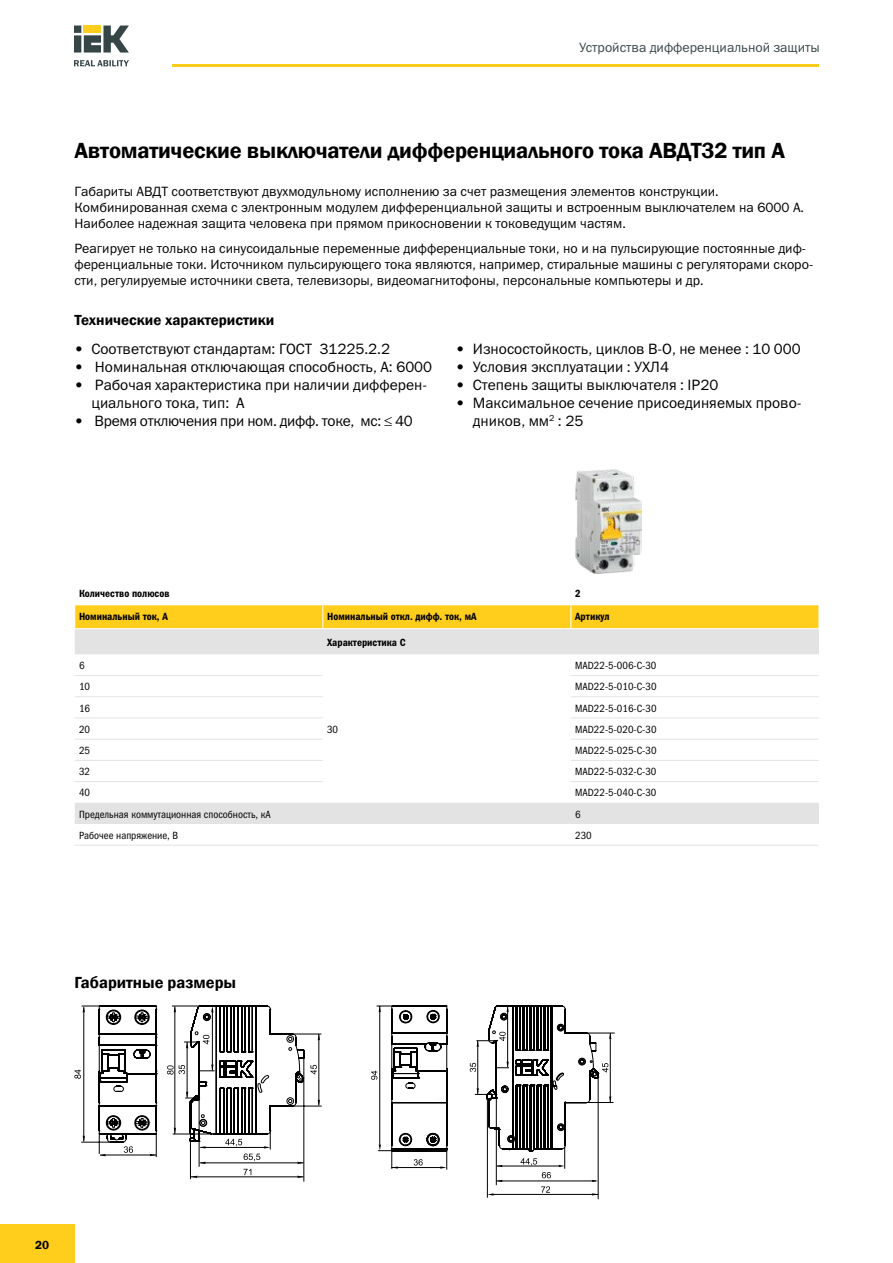
<style>
.page{position:relative;width:893px;height:1263px;background:#fff}
.page>*{position:absolute;margin:0;border:0;box-sizing:border-box;transform-origin:0 0}
.t1{font:600 22.5px "Franklin Gothic";letter-spacing:-.01em;color:#000}
.t2{font:600 16.5px "Franklin Gothic";color:#000}
.t3{font:15px/18px "Franklin Gothic Book C";color:#000}
.t4{font:15px "Franklin Gothic Book C";letter-spacing:-.02em;color:#000}
.t5{font:600 15px "Franklin Gothic";color:#000}
.t6{font:13.5px/16.2px "Franklin Gothic Book C";color:#000}
.t7{font:13.5px "Franklin Gothic Book C";color:#364647}
.t8{font:600 12px "Franklin Gothic";color:#000}
.t9{font:10.5px "Franklin Gothic Book Cond C";color:#000}
.t10{font:10.5px "Franklin Gothic Demi Cond C";color:#000}
</style>
<div class="page">
<div style="left:0;top:1225px;width:74px;height:38px;background:#ffcd1c"></div>
<hr style="left:172px;top:64px;width:647px;height:2px;background:#ffcd1c">
<svg style="left:74px;top:26px;width:55px;height:27px"></svg>
<svg style="left:74px;top:60px;width:55px;height:6px"></svg>
<hr style="left:304px;top:1058px;width:1px;height:123px;background:#000">
<hr style="left:190px;top:1134px;width:1px;height:45px;background:#000">
<svg style="left:74px;top:1006px;width:248px;height:172px"></svg>
<hr style="left:598px;top:1077px;width:1px;height:122px;background:#000">
<hr style="left:487px;top:1099px;width:1px;height:99px;background:#000">
<svg style="left:371px;top:1006px;width:244px;height:190px"></svg>
<svg style="left:75px;top:629px;width:744px;height:195px"></svg>
<div style="left:74px;top:605px;width:745px;height:23px;background:#ffcd1c"></div>
<hr style="left:75px;top:675px;width:248px;height:1px;background:#e3e3e3">
<hr style="left:571px;top:675px;width:248px;height:1px;background:#e3e3e3">
<hr style="left:75px;top:696px;width:248px;height:1px;background:#e3e3e3">
<hr style="left:571px;top:696px;width:248px;height:1px;background:#e3e3e3">
<hr style="left:75px;top:718px;width:248px;height:1px;background:#e3e3e3">
<hr style="left:571px;top:718px;width:248px;height:1px;background:#e3e3e3">
<hr style="left:75px;top:739px;width:248px;height:1px;background:#e3e3e3">
<hr style="left:571px;top:739px;width:248px;height:1px;background:#e3e3e3">
<hr style="left:75px;top:760px;width:248px;height:1px;background:#e3e3e3">
<hr style="left:571px;top:760px;width:248px;height:1px;background:#e3e3e3">
<hr style="left:75px;top:781px;width:248px;height:1px;background:#e3e3e3">
<hr style="left:571px;top:781px;width:248px;height:1px;background:#e3e3e3">
<hr style="left:75px;top:845px;width:248px;height:1px;background:#e3e3e3">
<hr style="left:323px;top:845px;width:248px;height:1px;background:#e3e3e3">
<hr style="left:571px;top:845px;width:248px;height:1px;background:#e3e3e3">
<img style="left:575px;top:470px;width:66px;height:103px">
<p class="t7" style="left:579px;top:40px;width:242px">Устройства дифференциальной защиты</p>
<h1 class="t1" style="left:74px;top:137px;width:712px">Автоматические выключатели дифференциального тока АВДТ32 тип А</h1>
<p class="t6" style="left:74px;top:183px;width:731px">Габариты АВДТ соответствуют двухмодульному исполнению за счет размещения элементов конструкции.<br>Комбинированная схема с электронным модулем дифференциальной защиты и встроенным выключателем на 6000 А.<br>Наиболее надежная защита человека при прямом прикосновении к токоведущим частям.</p>
<p class="t6" style="left:74px;top:240px;width:740px">Реагирует не только на синусоидальные переменные дифференциальные токи, но и на пульсирующие постоянные диф&shy;ференциальные токи. Источником пульсирующего тока являются, например, стиральные машины с регуляторами скоро&shy;сти, регулируемые источники света, телевизоры, видеомагнитофоны, персональные компьютеры и др.</p>
<p class="t5" style="left:74px;top:311px;width:201px">Технические характеристики</p>
<p class="t3" style="left:74px;top:339px;width:317px">• Соответствуют стандартам: ГОСТ 31225.2.2</p>
<p class="t3" style="left:74px;top:357px;width:359px">• Номинальная отключающая способность, А: 6000</p>
<p class="t3" style="left:91px;top:375px;width:337px;text-indent:-17px">• Рабочая характеристика при наличии дифферен&shy;циального тока, тип: А</p>
<p class="t4" style="left:74px;top:412px;width:340px">• Время отключения при ном. дифф. токе, мс: ≤ 40</p>
<p class="t3" style="left:456px;top:339px;width:346px">• Износостойкость, циклов В-О, не менее : 10 000</p>
<p class="t3" style="left:456px;top:357px;width:215px">• Условия эксплуатации : УХЛ4</p>
<p class="t3" style="left:456px;top:375px;width:264px">• Степень защиты выключателя : IP20</p>
<p class="t3" style="left:473px;top:393px;width:330px;text-indent:-17px">• Максимальное сечение присоединяемых прово&shy;дников, мм<sup>2</sup> : 25</p>
<p class="t10" style="left:79px;top:587px;width:92px">Количество полюсов</p>
<p class="t10" style="left:575px;top:587px;width:7px">2</p>
<p class="t10" style="left:79px;top:611px;width:90px">Номинальный ток, А</p>
<p class="t10" style="left:327px;top:611px;width:151px">Номинальный откл. дифф. ток, мА</p>
<p class="t10" style="left:575px;top:611px;width:36px">Артикул</p>
<p class="t10" style="left:327px;top:636px;width:80px">Характеристика C</p>
<p class="t9" style="left:79px;top:660px;width:7px">6</p>
<p class="t9" style="left:575px;top:660px;width:83px">MAD22-5-006-C-30</p>
<p class="t9" style="left:79px;top:681px;width:13px">10</p>
<p class="t9" style="left:575px;top:681px;width:83px">MAD22-5-010-C-30</p>
<p class="t9" style="left:79px;top:702px;width:13px">16</p>
<p class="t9" style="left:575px;top:702px;width:83px">MAD22-5-016-C-30</p>
<p class="t9" style="left:79px;top:723px;width:13px">20</p>
<p class="t9" style="left:575px;top:723px;width:83px">MAD22-5-020-C-30</p>
<p class="t9" style="left:79px;top:745px;width:13px">25</p>
<p class="t9" style="left:575px;top:745px;width:83px">MAD22-5-025-C-30</p>
<p class="t9" style="left:79px;top:766px;width:13px">32</p>
<p class="t9" style="left:575px;top:766px;width:83px">MAD22-5-032-C-30</p>
<p class="t9" style="left:79px;top:787px;width:13px">40</p>
<p class="t9" style="left:575px;top:787px;width:83px">MAD22-5-040-C-30</p>
<p class="t9" style="left:79px;top:808px;width:193px">Предельная коммутационная способность, кА</p>
<p class="t9" style="left:575px;top:808px;width:7px">6</p>
<p class="t9" style="left:79px;top:829px;width:101px">Рабочее напряжение, В</p>
<p class="t9" style="left:575px;top:829px;width:18px">230</p>
<p class="t9" style="left:327px;top:723px;width:13px">30</p>
<p class="t2" style="left:74px;top:972px;width:163px">Габаритные размеры</p>
<p class="t8" style="left:35px;top:1237px;width:16px">20</p>
</div>
